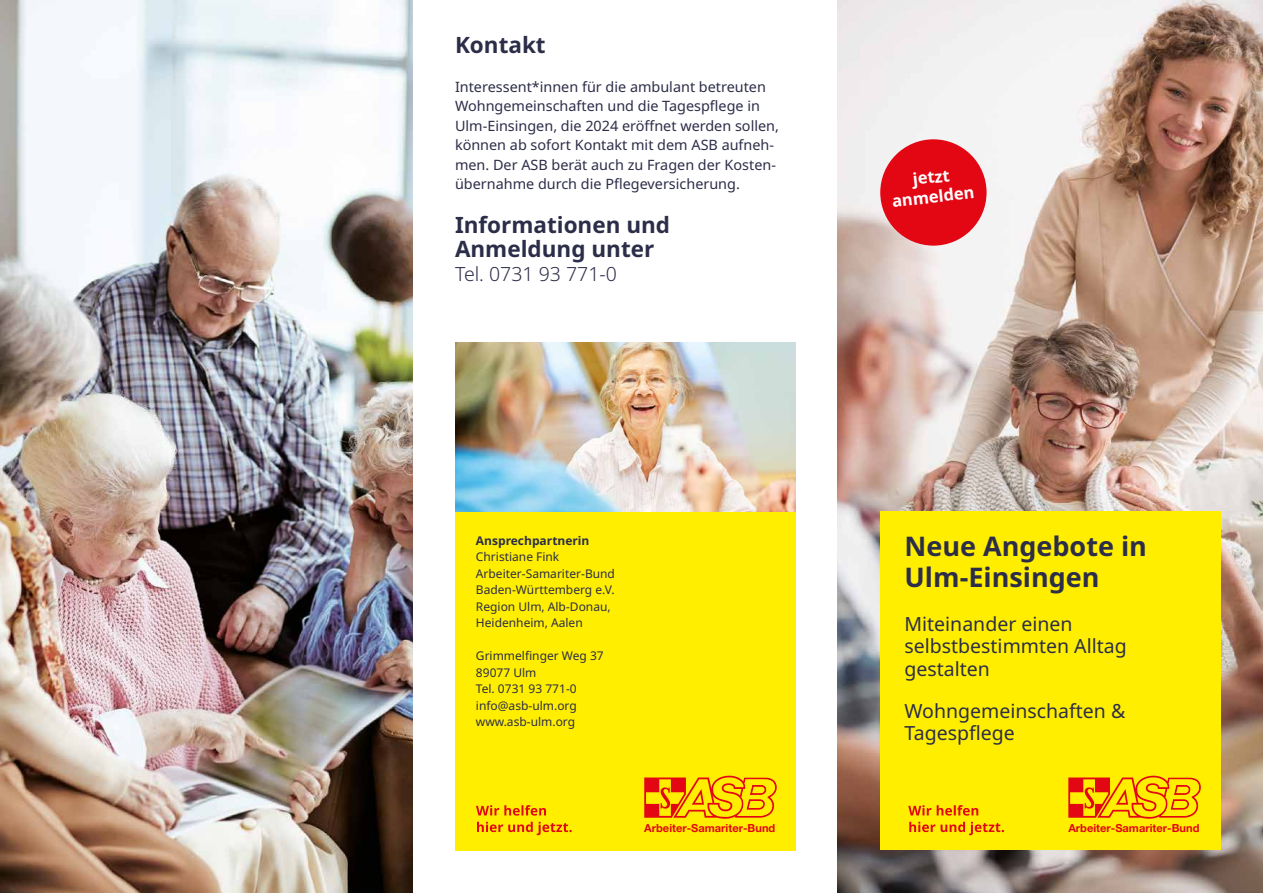
<style>
.page{position:relative;width:1263px;height:893px;background:#fff}
.page>*{position:absolute;margin:0;border:0;box-sizing:border-box;transform-origin:0 0}
.t1{font:700 27px/31.5px "Noto Sans";color:#2c2d48}
.t2{font:700 22.5px/24px "Noto Sans";color:#2c2d48}
.t3{font:19.5px/22.5px "Noto Sans";color:#2c2d48}
.t4{font:300 19.5px "Noto Sans";color:#2c2d48}
.t5{font:700 16.5px/19.5px "Noto Sans";color:#fff;text-align:center}
.t6{font:14.25px/19.5px "Noto Sans";color:#2c2d48}
.t7{font:12px/16.5px "Noto Sans";color:#2c2d48}
.t8{font:700 12px "Noto Sans";color:#2c2d48}
.t9{font:700 11.1px "Helvetica Neue LT Pro";color:#e30613}
</style>
<div class="page">
<img style="left:838px;top:0;width:425px;height:893px">
<div style="left:880px;top:511px;width:340px;height:339px;background:#fe0"></div>
<svg style="left:909px;top:822px;width:95px;height:13px"></svg>
<svg style="left:908px;top:805px;width:70px;height:11px"></svg>
<div style="left:455px;top:512px;width:340px;height:338px;background:#fe0"></div>
<svg style="left:477px;top:822px;width:95px;height:13px"></svg>
<svg style="left:476px;top:805px;width:70px;height:11px"></svg>
<img style="left:455px;top:342px;width:340px;height:170px">
<div style="left:880px;top:139px;width:106px;height:107px;background:#e30613;border-radius:50%"></div>
<img style="left:0;top:0;width:412px;height:893px">
<svg style="left:1068px;top:775px;width:133px;height:44px"></svg>
<svg style="left:644px;top:775px;width:133px;height:44px"></svg>
<h2 class="t2" style="left:455px;top:33px;width:92px">Kontakt</h2>
<p class="t6" style="left:455px;top:77px;width:325px">Interessent*innen für die ambulant betreuten Wohngemeinschaften und die Tagespflege in Ulm-Einsingen, die 2024 eröffnet werden sollen, können ab sofort Kontakt mit dem ASB aufneh&shy;men. Der ASB berät auch zu Fragen der Kosten&shy;übernahme durch die Pflegeversicherung.</p>
<h2 class="t2" style="left:455px;top:213px;width:217px">Informationen und<br>Anmeldung unter</h2>
<h3 class="t4" style="left:455px;top:263px;width:163px">Tel. 0731 93 771-0</h3>
<p class="t8" style="left:476px;top:534px;width:115px">Ansprechpartnerin</p>
<p class="t7" style="left:476px;top:549px;width:141px">Christiane Fink<br>Arbeiter-Samariter-Bund<br>Baden-Württemberg e.V.<br>Region Ulm, Alb-Donau,<br>Heidenheim, Aalen</p>
<p class="t7" style="left:476px;top:648px;width:129px">Grimmelfinger Weg 37<br>89077 Ulm<br>Tel. 0731 93 771-0 info@asb-ulm.org www.asb-ulm.org</p>
<p class="t5" style="left:889px;top:172px;width:84px;rotate:-6deg">jetzt anmelden</p>
<h1 class="t1" style="left:904px;top:530px;width:244px">Neue Angebote in<br>Ulm-Einsingen</h1>
<h3 class="t3" style="left:904px;top:613px;width:224px">Miteinander einen selbstbestimmten Alltag gestalten</h3>
<h3 class="t3" style="left:904px;top:700px;width:222px">Wohngemeinschaften &amp;<br>Tagespflege</h3>
<p class="t9" style="left:644px;top:821px;width:133px">Arbeiter-Samariter-Bund</p>
<p class="t9" style="left:1068px;top:821px;width:133px">Arbeiter-Samariter-Bund</p>
</div>
